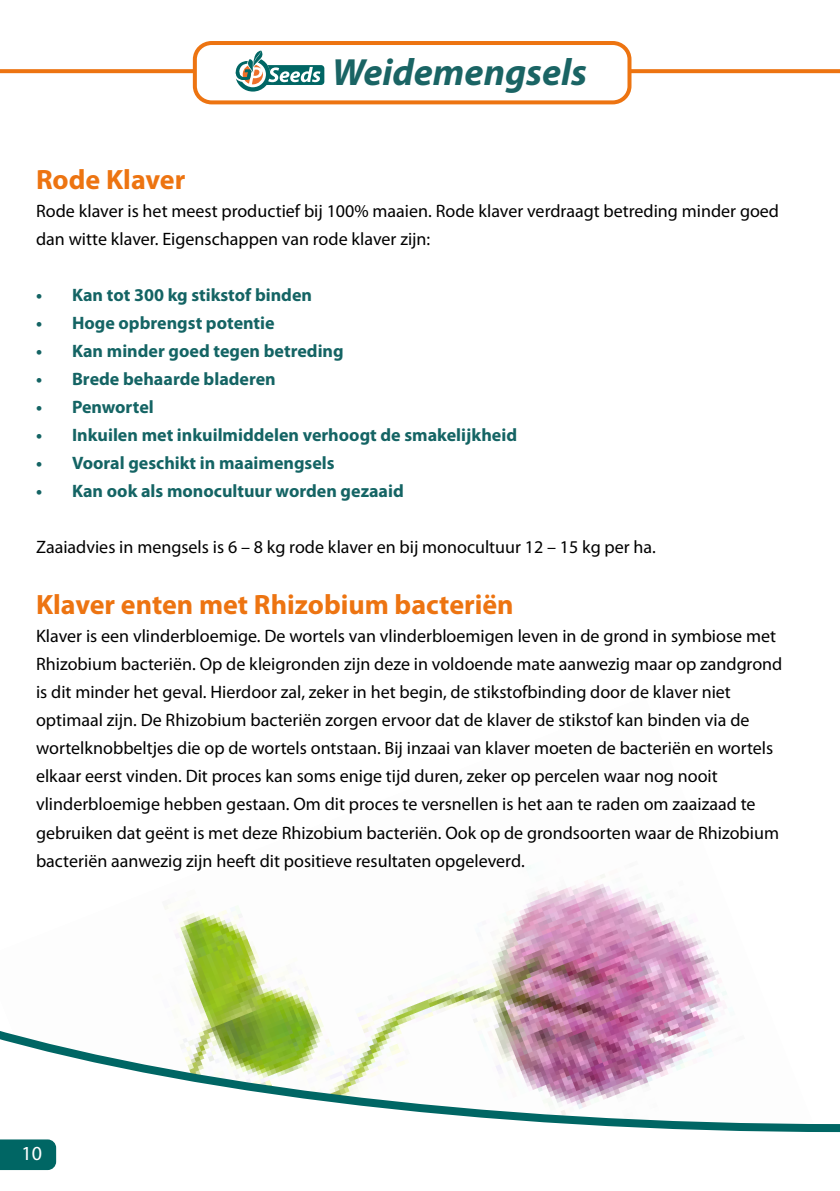
<style>
.page{position:relative;width:840px;height:1191px;background:#fff}
.page>*{position:absolute;margin:0;border:0;box-sizing:border-box;transform-origin:0 0}
.t1{font:italic 700 38px "Myriad Pro";color:#1a6464}
.t2{font:700 28px "Myriad Pro";color:#ed7411}
.t3{font:20px "Myriad Pro";color:#fff}
.t4{font:18px/28px "Myriad Pro";color:#000}
.t5{font:700 18px "Myriad Pro";color:#146464}
</style>
<div class="page">
<img style="left:164px;top:866px;width:563px;height:141px">
<svg style="left:0;top:1007px;width:839px;height:164px"></svg>
<div style="left:0;top:1139px;width:56px;height:31px;background:#006664"></div>
<svg style="left:0;top:69px;width:839px;height:4px;background:#ed791a"></svg>
<div style="left:194px;top:42px;width:435px;height:61px;background:#fff;border-radius:17px"></div>
<div style="left:193px;top:41px;width:438px;height:63px;border:4px solid #ed7411;border-radius:17px"></div>
<svg style="left:236px;top:50px;width:88px;height:42px"></svg>
<h1 class="t1" style="left:332px;top:57px;width:256px">Weidemengsels</h1>
<h2 class="t2" style="left:36px;top:168px;width:151px">Rode Klaver</h2>
<p class="t4" style="left:36px;top:198px;width:744px">Rode klaver is het meest productief bij 100% maaien. Rode klaver verdraagt betreding minder goed dan witte klaver. Eigenschappen van rode klaver zijn:</p>
<p class="t5" style="left:36px;top:283px;width:277px">• Kan tot 300 kg stikstof binden</p>
<p class="t5" style="left:36px;top:311px;width:240px">• Hoge opbrengst potentie</p>
<p class="t5" style="left:36px;top:339px;width:309px">• Kan minder goed tegen betreding</p>
<p class="t5" style="left:36px;top:367px;width:241px">• Brede behaarde bladeren</p>
<p class="t5" style="left:36px;top:395px;width:119px">• Penwortel</p>
<p class="t5" style="left:36px;top:423px;width:482px">• Inkuilen met inkuilmiddelen verhoogt de smakelijkheid</p>
<p class="t5" style="left:36px;top:451px;width:300px">• Vooral geschikt in maaimengsels</p>
<p class="t5" style="left:36px;top:479px;width:369px">• Kan ook als monocultuur worden gezaaid</p>
<p class="t4" style="left:36px;top:534px;width:621px">Zaaiadvies in mengsels is 6 – 8 kg rode klaver en bij monocultuur 12 – 15 kg per ha.</p>
<h2 class="t2" style="left:36px;top:594px;width:479px">Klaver enten met Rhizobium bacteriën</h2>
<p class="t4" style="left:36px;top:624px;width:747px">Klaver is een vlinderbloemige. De wortels van vlinderbloemigen leven in de grond in symbiose met Rhizobium bacteriën. Op de kleigronden zijn deze in voldoende mate aanwezig maar op zandgrond is dit minder het geval. Hierdoor zal, zeker in het begin, de stikstofbinding door de klaver niet optimaal zijn. De Rhizobium bacteriën zorgen ervoor dat de klaver de stikstof kan binden via de wortelknobbeltjes die op de wortels ontstaan. Bij inzaai van klaver moeten de bacteriën en wortels elkaar eerst vinden. Dit proces kan soms enige tijd duren, zeker op percelen waar nog nooit vlinderbloemige hebben gestaan. Om dit proces te versnellen is het aan te raden om zaaizaad te gebruiken dat geënt is met deze Rhizobium bacteriën. Ook op de grondsoorten waar de Rhizobium bacteriën aanwezig zijn heeft dit positieve resultaten opgeleverd.</p>
<p class="t3" style="left:21px;top:1145px;width:22px">10</p>
</div>
